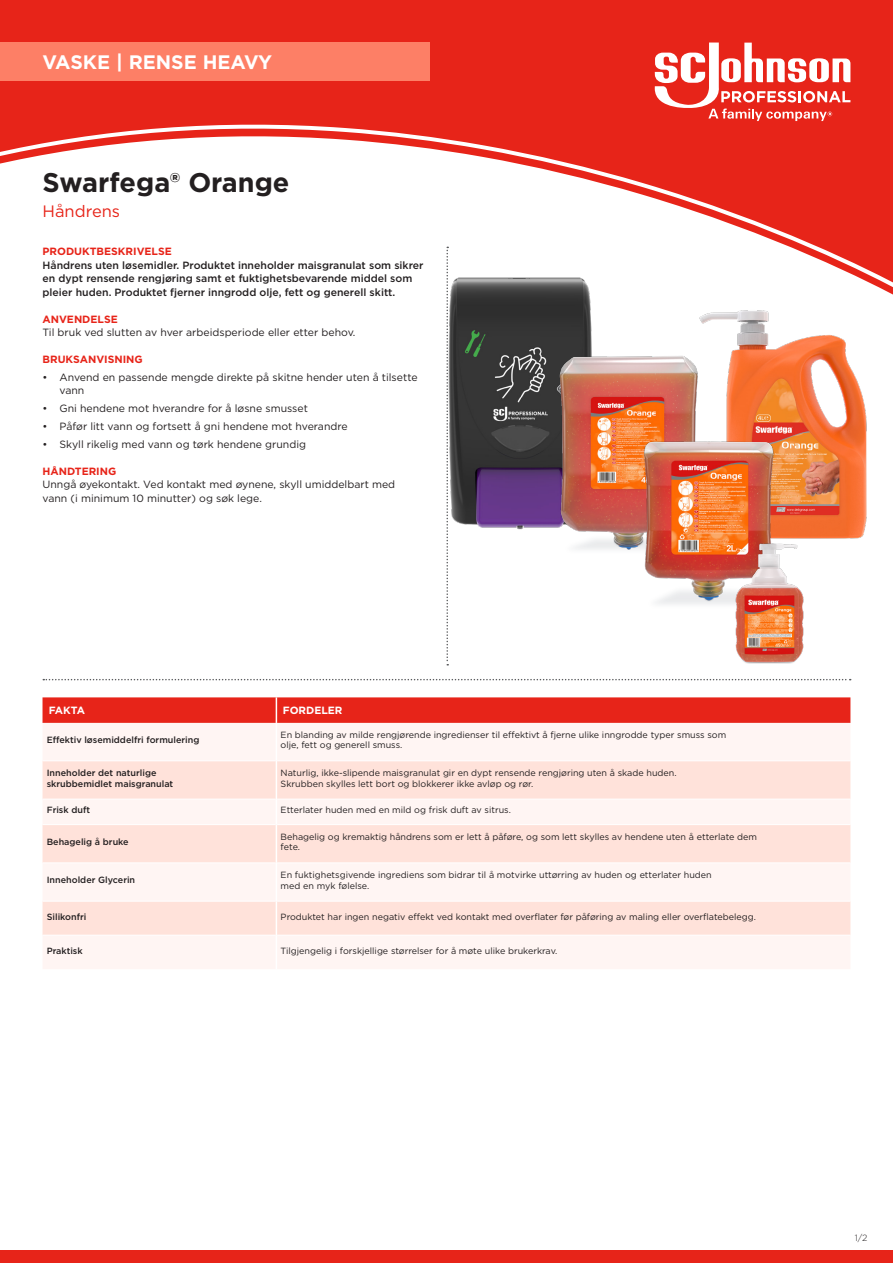
<style>
.page{position:relative;width:893px;height:1263px;background:#fff}
.page>*{position:absolute;margin:0;border:0;box-sizing:border-box;transform-origin:0 0}
.t1{font:700 27px "Gotham";color:#231f20}
.t2{font:700 19.5px "Gotham";color:#fff}
._08_Copy_Prokyon_8_75_12__6{font:16.5px "Gotham";color:#e72419}
.t3{font:10.5px/13.5px "Gotham";color:#231f20}
._08_Subline_Prokyon_8_75_12{font:500 10.5px/13.5px "Gotham";color:#231f20}
.t4{font:700 10.5px "Gotham";color:#e72419}
.t5{font:700 10.5px "Gotham";color:#fff}
.t6{font:9px "Gotham";color:#231f20}
._08_Subline_Prokyon_8_75_12-2{font:500 9px "Gotham";color:#231f20}
.t7{font:300 9px "Gotham";color:#231f20}
</style>
<div class="page">
<div style="left:0;top:0;width:893px;height:295px;background:#e72419"></div>
<svg style="left:0;top:119px;width:893px;height:175px"></svg>
<svg style="left:655px;top:43px;width:195px;height:78px"></svg>
<div style="left:0;top:43px;width:429px;height:38px;background:#fd7f66"></div>
<div style="left:0;top:1250px;width:893px;height:13px;background:#e72419"></div>
<img style="left:442px;top:269px;width:157px;height:261px">
<div style="left:43px;top:723px;width:807px;height:246px;background:#fff5f3"></div>
<svg style="left:43px;top:761px;width:807px;height:174px;fill:#ffe2da"></svg>
<hr style="left:43px;top:760px;width:233px;height:1px;background:#fff">
<hr style="left:277px;top:760px;width:573px;height:1px;background:#fff">
<hr style="left:43px;top:799px;width:233px;height:1px;background:#fff">
<hr style="left:277px;top:799px;width:573px;height:1px;background:#fff">
<hr style="left:43px;top:824px;width:233px;height:1px;background:#fff">
<hr style="left:277px;top:824px;width:573px;height:1px;background:#fff">
<hr style="left:43px;top:862px;width:233px;height:1px;background:#fff">
<hr style="left:277px;top:862px;width:573px;height:1px;background:#fff">
<hr style="left:43px;top:901px;width:233px;height:1px;background:#fff">
<hr style="left:277px;top:901px;width:573px;height:1px;background:#fff">
<hr style="left:43px;top:935px;width:233px;height:1px;background:#fff">
<hr style="left:277px;top:935px;width:573px;height:1px;background:#fff">
<hr style="left:276px;top:723px;width:1px;height:38px;background:#fff">
<hr style="left:276px;top:761px;width:1px;height:38px;background:#fff">
<svg style="left:276px;top:799px;width:1px;height:26px"></svg>
<hr style="left:276px;top:825px;width:1px;height:38px;background:#fff">
<hr style="left:276px;top:863px;width:1px;height:38px;background:#fff">
<hr style="left:276px;top:901px;width:1px;height:34px;background:#fff">
<hr style="left:276px;top:935px;width:1px;height:34px;background:#fff">
<svg style="left:43px;top:697px;width:807px;height:26px;background:#e7281e"></svg>
<img style="left:545px;top:345px;width:147px;height:205px">
<svg style="left:446px;top:247px;width:2px;height:418px"></svg>
<svg style="left:43px;top:679px;width:808px;height:1px"></svg>
<img style="left:692px;top:310px;width:175px;height:229px">
<img style="left:628px;top:427px;width:157px;height:177px">
<img style="left:721px;top:534px;width:97px;height:129px">
<p class="t2" style="left:43px;top:49px;width:231px">VASKE | RENSE HEAVY</p>
<p class="t1" style="left:43px;top:164px;width:248px">Swarfega® Orange</p>
<p class="_08_Copy_Prokyon_8_75_12__6" style="left:43px;top:201px;width:79px">Håndrens</p>
<p class="t4" style="left:43px;top:244px;width:131px">PRODUKTBESKRIVELSE</p>
<p class="_08_Subline_Prokyon_8_75_12" style="left:43px;top:258px;width:383px">Håndrens uten løsemidler. Produktet inneholder maisgranulat som sikrer en dypt rensende rengjøring samt et fuktighetsbevarende middel som pleier huden. Produktet fjerner inngrodd olje, fett og generell skitt.</p>
<p class="t4" style="left:43px;top:312px;width:77px">ANVENDELSE</p>
<p class="t3" style="left:43px;top:325px;width:314px">Til bruk ved slutten av hver arbeidsperiode eller etter behov.</p>
<p class="t4" style="left:43px;top:352px;width:102px">BRUKSANVISNING</p>
<p class="t3" style="left:60px;top:370px;width:360px;text-indent:-17px">• Anvend en passende mengde direkte på skitne hender uten å tilsette vann</p>
<p class="t3" style="left:43px;top:401px;width:267px">• Gni hendene mot hverandre for å løsne smusset</p>
<p class="t3" style="left:43px;top:419px;width:307px">• Påfør litt vann og fortsett å gni hendene mot hverandre</p>
<p class="t3" style="left:43px;top:437px;width:265px">• Skyll rikelig med vann og tørk hendene grundig</p>
<p class="t4" style="left:43px;top:464px;width:75px">HÅNDTERING</p>
<p class="t3" style="left:43px;top:477px;width:354px">Unngå øyekontakt. Ved kontakt med øynene, skyll umiddelbart med</p>
<p class="t3" style="left:43px;top:491px;width:221px">vann (i minimum 10 minutter) og søk lege.</p>
<p class="t5" style="left:49px;top:704px;width:38px">FAKTA</p>
<p class="t5" style="left:283px;top:704px;width:61px">FORDELER</p>
<p class="_08_Subline_Prokyon_8_75_12-2" style="left:47px;top:734px;width:154px">Effektiv løsemiddelfri formulering</p>
<p class="t6" style="left:281px;top:729px;width:447px">En blanding av milde rengjørende ingredienser til effektivt å fjerne ulike inngrodde typer smuss som</p>
<p class="t6" style="left:281px;top:739px;width:123px">olje, fett og generell smuss.</p>
<p class="_08_Subline_Prokyon_8_75_12-2" style="left:47px;top:767px;width:111px">Inneholder det naturlige</p>
<p class="_08_Subline_Prokyon_8_75_12-2" style="left:47px;top:778px;width:128px">skrubbemidlet maisgranulat</p>
<p class="t6" style="left:281px;top:767px;width:397px">Naturlig, ikke-slipende maisgranulat gir en dypt rensende rengjøring uten å skade huden.</p>
<p class="t6" style="left:281px;top:778px;width:254px">Skrubben skylles lett bort og blokkerer ikke avløp og rør.</p>
<p class="_08_Subline_Prokyon_8_75_12-2" style="left:47px;top:804px;width:45px">Frisk duft</p>
<p class="t6" style="left:281px;top:804px;width:232px">Etterlater huden med en mild og frisk duft av sitrus.</p>
<p class="_08_Subline_Prokyon_8_75_12-2" style="left:47px;top:836px;width:83px">Behagelig å bruke</p>
<p class="t6" style="left:281px;top:831px;width:478px">Behagelig og kremaktig håndrens som er lett å påføre, og som lett skylles av hendene uten å etterlate dem</p>
<p class="t6" style="left:281px;top:841px;width:21px">fete.</p>
<p class="_08_Subline_Prokyon_8_75_12-2" style="left:47px;top:874px;width:90px">Inneholder Glycerin</p>
<p class="t6" style="left:281px;top:869px;width:433px">En fuktighetsgivende ingrediens som bidrar til å motvirke uttørring av huden og etterlater huden</p>
<p class="t6" style="left:281px;top:880px;width:90px">med en myk følelse.</p>
<p class="_08_Subline_Prokyon_8_75_12-2" style="left:47px;top:910px;width:41px">Silikonfri</p>
<p class="t6" style="left:281px;top:911px;width:477px">Produktet har ingen negativ effekt ved kontakt med overflater før påføring av maling eller overflatebelegg.</p>
<p class="_08_Subline_Prokyon_8_75_12-2" style="left:47px;top:944px;width:37px">Praktisk</p>
<p class="t6" style="left:281px;top:945px;width:278px">Tilgjengelig i forskjellige størrelser for å møte ulike brukerkrav.</p>
<p class="t7" style="left:855px;top:1232px;width:14px">1/2</p>
</div>
